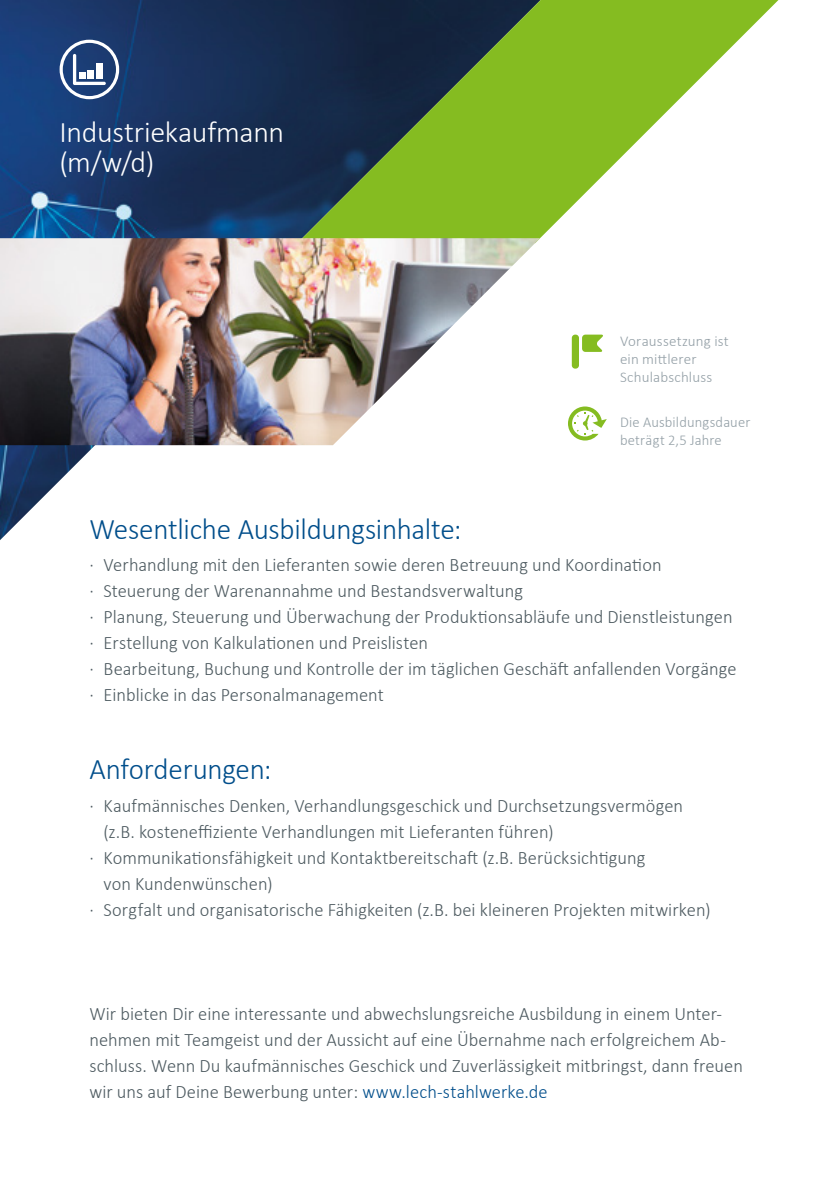
<style>
.page{position:relative;width:840px;height:1191px;background:#fff}
.page>*{position:absolute;margin:0;border:0;box-sizing:border-box;transform-origin:0 0}
.t1{font:300 30px "Calibri";letter-spacing:-.01em;color:#004e8b}
.t2{font:300 30px/30px "Calibri";letter-spacing:-.01em;color:#fff}
.t3{font:300 19px/26px "Calibri";color:#4d5a60}
.t4{font:300 15px/18px "Calibri";letter-spacing:.01em;color:#939fa6}
.s1{color:#004e8b}
</style>
<div class="page">
<img style="left:0;top:0;width:333px;height:540px">
<svg style="left:297px;top:0;width:482px;height:240px"></svg>
<div style="left:571px;top:334px;width:7px;height:35px;background:#85bc21;border-radius:3px"></div>
<svg style="left:582px;top:334px;width:21px;height:18px"></svg>
<img style="left:0;top:238px;width:539px;height:207px">
<svg style="left:568px;top:406px;width:38px;height:34px"></svg>
<div style="left:60px;top:40px;width:59px;height:59px;border:3px solid #fff;border-radius:50%"></div>
<svg style="left:73px;top:54px;width:33px;height:31px"></svg>
<div style="left:79px;top:72px;width:6px;height:7px;background:#fff"></div>
<div style="left:88px;top:70px;width:6px;height:9px;background:#fff"></div>
<div style="left:96px;top:63px;width:7px;height:16px;background:#fff"></div>
<h1 class="t2" style="left:60px;top:116px;width:226px">Industriekaufmann (m/w/d)</h1>
<p class="t4" style="left:619px;top:332px;width:110px">Voraussetzung ist ein mittlerer<br>Schulabschluss</p>
<p class="t4" style="left:619px;top:412px;width:132px">Die Ausbildungsdauer beträgt 2,5 Jahre</p>
<h1 class="t1" style="left:89px;top:510px;width:373px">Wesentliche Ausbildungsinhalte:</h1>
<p class="t3" style="left:89px;top:551px;width:648px">· Verhandlung mit den Lieferanten sowie deren Betreuung und Koordination<br>· Steuerung der Warenannahme und Bestandsverwaltung<br>· Planung, Steuerung und Überwachung der Produktionsabläufe und Dienstleistungen · Erstellung von Kalkulationen und Preislisten<br>· Bearbeitung, Buchung und Kontrolle der im täglichen Geschäft anfallenden Vorgänge · Einblicke in das Personalmanagement</p>
<h1 class="t1" style="left:89px;top:750px;width:183px">Anforderungen:</h1>
<p class="t3" style="left:89px;top:792px;width:595px">· Kaufmännisches Denken, Verhandlungsgeschick und Durchsetzungsvermögen</p>
<p class="t3" style="left:103px;top:818px;width:451px">(z.B. kosteneffiziente Verhandlungen mit Lieferanten führen)</p>
<p class="t3" style="left:89px;top:844px;width:557px">· Kommunikationsfähigkeit und Kontaktbereitschaft (z.B. Berücksichtigung</p>
<p class="t3" style="left:103px;top:870px;width:170px">von Kundenwünschen)</p>
<p class="t3" style="left:89px;top:896px;width:622px">· Sorgfalt und organisatorische Fähigkeiten (z.B. bei kleineren Projekten mitwirken)</p>
<p class="t3" style="left:89px;top:1000px;width:654px">Wir bieten Dir eine interessante und abwechslungsreiche Ausbildung in einem Unter&shy;nehmen mit Teamgeist und der Aussicht auf eine Übernahme nach erfolgreichem Ab&shy;schluss. Wenn Du kaufmännisches Geschick und Zuverlässigkeit mitbringst, dann freuen wir uns auf Deine Bewerbung unter: <span class="s1">www.lech-stahlwerke.de</span></p>
</div>
